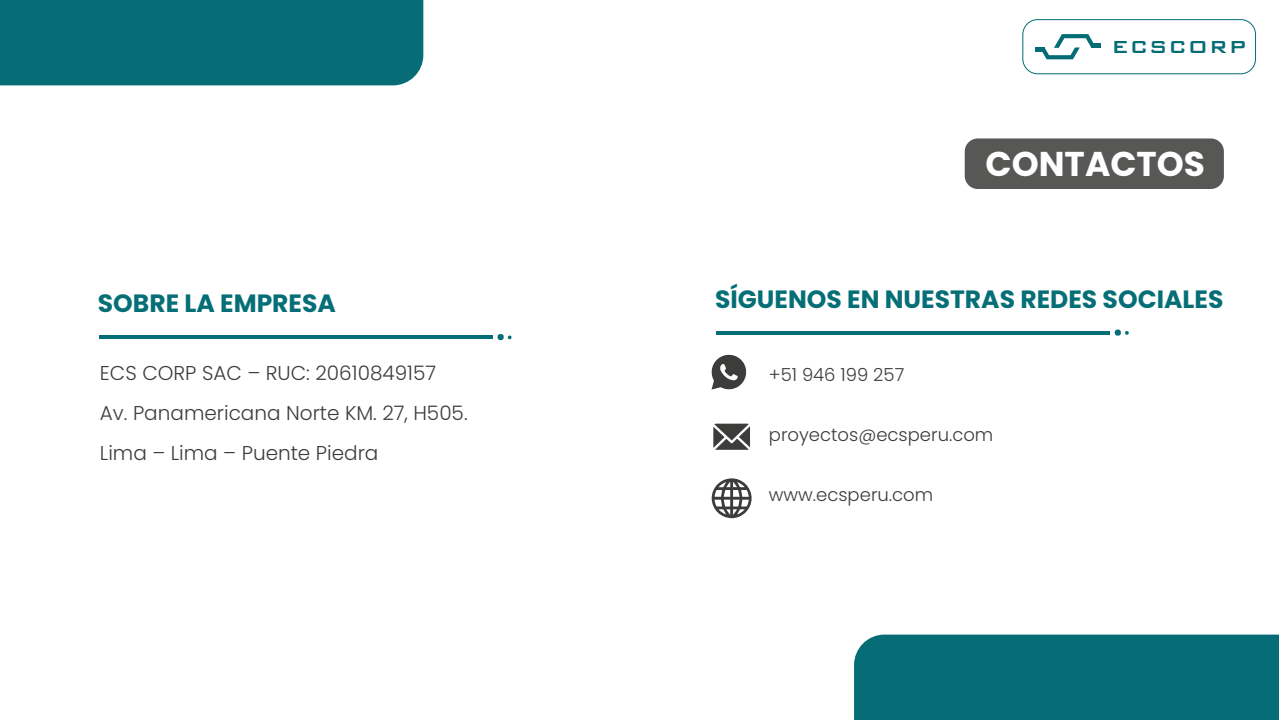
<style>
.page{position:relative;width:1279px;height:720px;background:#fff}
.page>*{position:absolute;margin:0;border:0;box-sizing:border-box;transform-origin:0 0}
.t1{font:700 34.4px "Poppins";color:#fff}
.t2{font:700 25px "Poppins";color:#056e76}
.t3{font:500 23.3px "Bank Gothic BT";letter-spacing:.035em;color:#046c75}
.t4{font:300 20px/40px "Poppins";color:#3c3c3b}
.t5{font:300 18px "Poppins";color:#3c3c3b}
</style>
<div class="page">
<div style="left:0;top:0;width:423px;height:85px;background:#066c75"></div>
<div style="left:854px;top:635px;width:424px;height:85px;background:#066c75"></div>
<div style="left:1022px;top:19px;width:233px;height:55px;border:1px solid #056c75;border-radius:15px"></div>
<hr style="left:1091px;top:44px;width:10px;height:4px;background:#046c75">
<svg style="left:1039px;top:34px;width:57px;height:25px"></svg>
<hr style="left:1034px;top:48px;width:10px;height:4px;background:#046c75">
<div style="left:964px;top:138px;width:259px;height:51px;background:#575756;border-radius:13px"></div>
<hr style="left:99px;top:336px;width:393px;height:3px;background:#056e76">
<svg style="left:497px;top:334px;width:14px;height:6px"></svg>
<svg style="left:711px;top:354px;width:35px;height:36px"></svg>
<svg style="left:713px;top:424px;width:37px;height:26px"></svg>
<svg style="left:711px;top:478px;width:40px;height:40px"></svg>
<hr style="left:716px;top:331px;width:393px;height:3px;background:#056e76">
<svg style="left:1114px;top:330px;width:14px;height:6px"></svg>
<p class="t3" style="left:1111px;top:35px;width:136px">ECSCORP</p>
<h1 class="t1" style="left:985px;top:144px;width:221px">CONTACTOS</h1>
<p class="t2" style="left:98px;top:289px;width:239px">SOBRE LA EMPRESA</p>
<p class="t2" style="left:715px;top:284px;width:510px">SÍGUENOS EN NUESTRAS REDES SOCIALES</p>
<p class="t4" style="left:100px;top:353px;width:369px">ECS CORP SAC – RUC: 20610849157<br>Av. Panamericana Norte KM. 27, H505.<br>Lima – Lima – Puente Piedra</p>
<p class="t5" style="left:769px;top:365px;width:137px">+51 946 199 257</p>
<p class="t5" style="left:769px;top:425px;width:226px">proyectos@ecsperu.com</p>
<p class="t5" style="left:769px;top:485px;width:166px">www.ecsperu.com</p>
</div>
